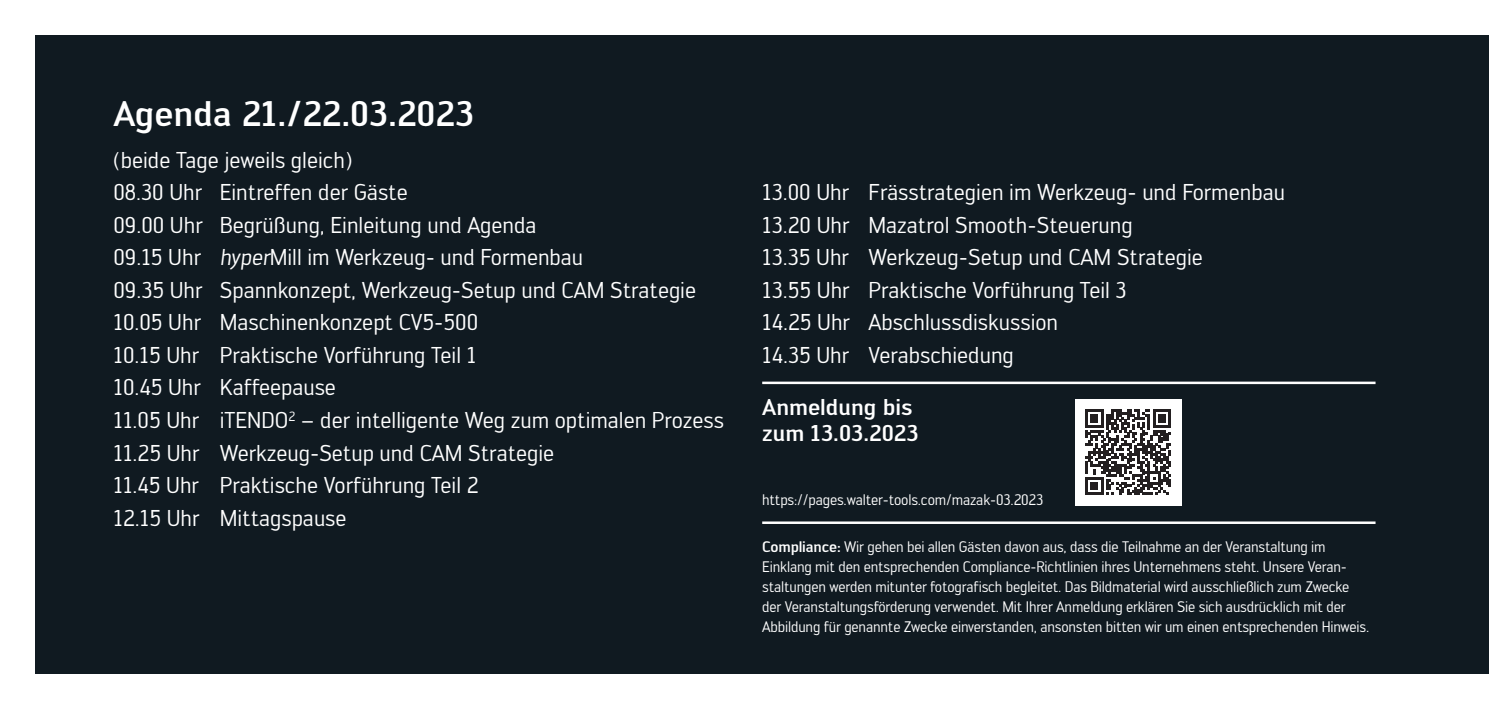
<style>
.page{position:relative;width:1489px;height:709px;background:#fff}
.page>*{position:absolute;margin:0;border:0;box-sizing:border-box;transform-origin:0 0}
.t1{font:500 35px "Walter PRO";color:#fff}
.t2{font:22.5px/32.5px "Walter PRO";color:#fff}
.t3{font:500 22.5px/26.2px "Walter PRO";color:#fff}
.t4{font:15px/20px "Walter PRO";letter-spacing:-.01em;color:#fff}
.s1{font-weight:500}
</style>
<div class="page">
<div style="left:35px;top:35px;width:1453px;height:638px;background:#101a21"></div>
<hr style="left:762px;top:521px;width:613px;height:3px;background:#fff">
<div style="left:1074px;top:399px;width:107px;height:106px;background:#fff"></div>
<svg style="left:1085px;top:409px;width:85px;height:86px"></svg>
<hr style="left:762px;top:381px;width:613px;height:3px;background:#fff">
<h1 class="t1" style="left:113px;top:92px;width:362px">Agenda 21./22.03.2023</h1>
<p class="t2" style="left:113px;top:143px;width:240px">(beide Tage jeweils gleich)</p>
<p class="t2" style="left:113px;top:176px;width:612px">08.30 Uhr Eintreffen der Gäste<br>09.00 Uhr Begrüßung, Einleitung und Agenda<br>09.15 Uhr hyperMill im Werkzeug- und Formenbau<br>09.35 Uhr Spannkonzept, Werkzeug-Setup und CAM Strategie 10.05 Uhr Maschinenkonzept CV5-500<br>10.15 Uhr Praktische Vorführung Teil 1<br>10.45 Uhr Kaffeepause<br>11.05 Uhr iTENDO<sup>2</sup> – der intelligente Weg zum optimalen Prozess 11.25 Uhr Werkzeug-Setup und CAM Strategie<br>11.45 Uhr Praktische Vorführung Teil 2<br>12.15 Uhr Mittagspause</p>
<p class="t2" style="left:762px;top:176px;width:524px">13.00 Uhr Frässtrategien im Werkzeug- und Formenbau 13.20 Uhr Mazatrol Smooth-Steuerung<br>13.35 Uhr Werkzeug-Setup und CAM Strategie<br>13.55 Uhr Praktische Vorführung Teil 3<br>14.25 Uhr Abschlussdiskussion<br>14.35 Uhr Verabschiedung</p>
<p class="t3" style="left:762px;top:393px;width:158px">Anmeldung bis zum 13.03.2023</p>
<p class="t4" style="left:762px;top:489px;width:283px">https://pages.walter-tools.com/mazak-03.2023</p>
<p class="t4" style="left:762px;top:536px;width:608px"><span class="s1">Compliance:</span> Wir gehen bei allen Gästen davon aus, dass die Teilnahme an der Veranstaltung im Einklang mit den entsprechenden Compliance-Richtlinien ihres Unternehmens steht. Unsere Veran&shy;staltungen werden mitunter fotografisch begleitet. Das Bildmaterial wird ausschließlich zum Zwecke der Veranstaltungsförderung verwendet. Mit Ihrer Anmeldung erklären Sie sich ausdrücklich mit der Abbildung für genannte Zwecke einverstanden, ansonsten bitten wir um einen entsprechenden Hinweis.</p>
</div>
